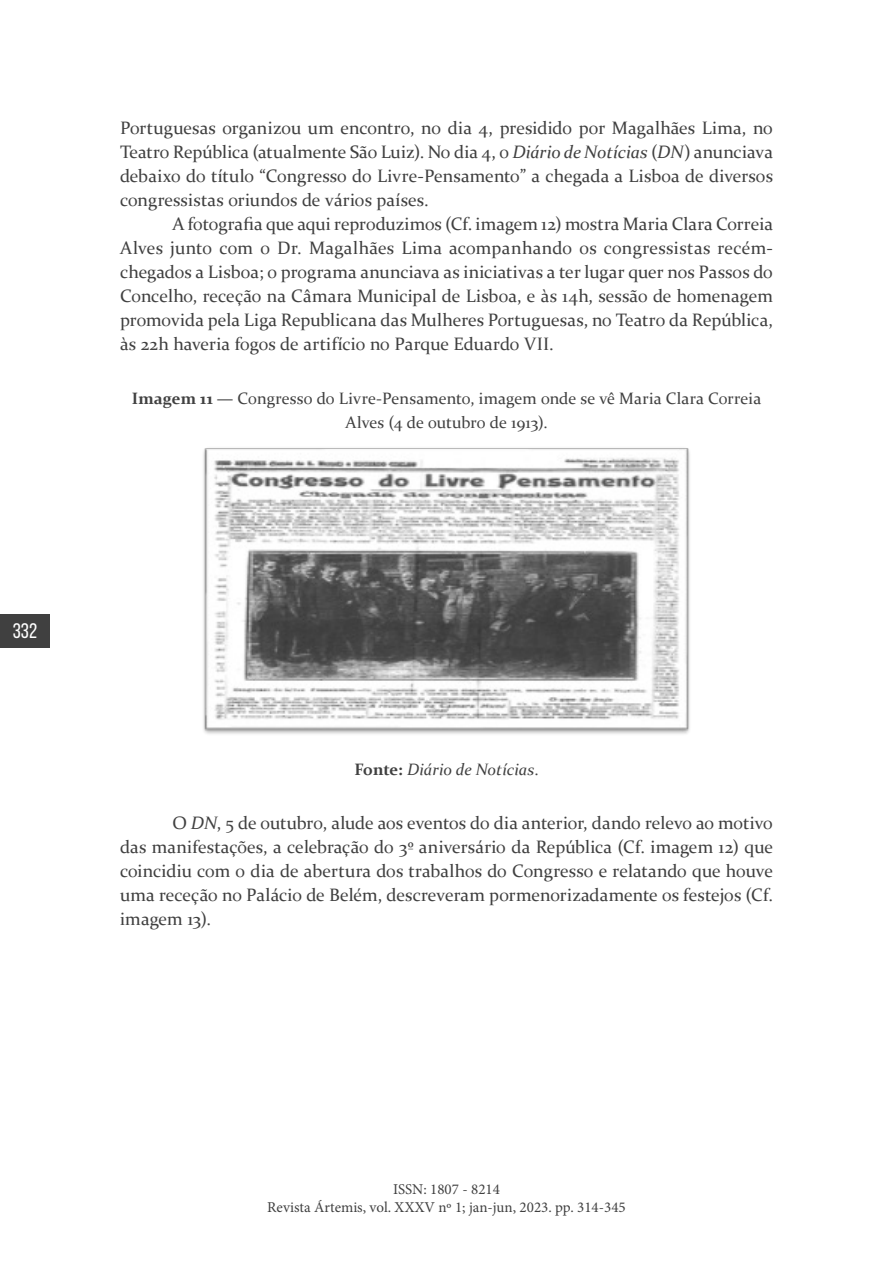
<style>
.page{position:relative;width:893px;height:1263px;background:#fff}
.page>*{position:absolute;margin:0;border:0;box-sizing:border-box;transform-origin:0 0}
.t1{font:21px "Bebas Neue";color:#fff}
.t2{font:18px/24px "Constantia";color:#404040;text-align:justify}
.t3{font:16.5px/24px "Constantia";letter-spacing:.005em;color:#404040;text-align:center}
.t4{font:italic 16.5px "Constantia";letter-spacing:-.005em;color:#404040}
.t5{font:15px/18px "Minion Pro";color:#404040;text-align:center}
.s1{font-style:italic}
.s2{font-weight:700}
.s3{font-weight:700;font-style:normal}
.s4{font-style:normal}
</style>
<div class="page">
<div style="left:0;top:615px;width:50px;height:33px;background:#404040"></div>
<img style="left:203px;top:448px;width:487px;height:286px">
<p class="t1" style="left:13px;top:620px;width:26px">332</p>
<p class="t2" style="left:120px;top:115px;width:654px">Portuguesas organizou um encontro, no dia 4, presidido por Magalhães Lima, no Teatro República (atualmente São Luiz). No dia 4, o <span class="s1">Diário de Notícias</span> (<span class="s1">DN</span>) anunciava debaixo do título “Congresso do Livre-Pensamento” a chegada a Lisboa de diversos congressistas oriundos de vários países.</p>
<p class="t2" style="left:120px;top:211px;width:654px;text-indent:53px">A fotografia que aqui reproduzimos (Cf. imagem 12) mostra Maria Clara Correia Alves junto com o Dr. Magalhães Lima acompanhando os congressistas recém&shy;chegados a Lisboa; o programa anunciava as iniciativas a ter lugar quer nos Passos do Concelho, receção na Câmara Municipal de Lisboa, e às 14h, sessão de homenagem promovida pela Liga Republicana das Mulheres Portuguesas, no Teatro da República, às 22h haveria fogos de artifício no Parque Eduardo VII.</p>
<p class="t3" style="left:132px;top:385px;width:631px"><span class="s2">Imagem 11</span> — Congresso do Livre-Pensamento, imagem onde se vê Maria Clara Correia<br>Alves (4 de outubro de 1913).</p>
<p class="t4" style="left:354px;top:758px;width:186px"><span class="s3">Fonte:</span> Diário de Notícias<span class="s4">.</span></p>
<p class="t2" style="left:120px;top:810px;width:654px;text-indent:53px">O <span class="s1">DN</span>, 5 de outubro, alude aos eventos do dia anterior, dando relevo ao motivo das manifestações, a celebração do 3º aniversário da República (Cf. imagem 12) que coincidiu com o dia de abertura dos trabalhos do Congresso e relatando que houve uma receção no Palácio de Belém, descreveram pormenorizadamente os festejos (Cf. imagem 13).</p>
<p class="t5" style="left:267px;top:1181px;width:360px">ISSN: 1807 - 8214<br>Revista Ártemis, vol. XXXV nº 1; jan-jun, 2023. pp. 314-345</p>
</div>
